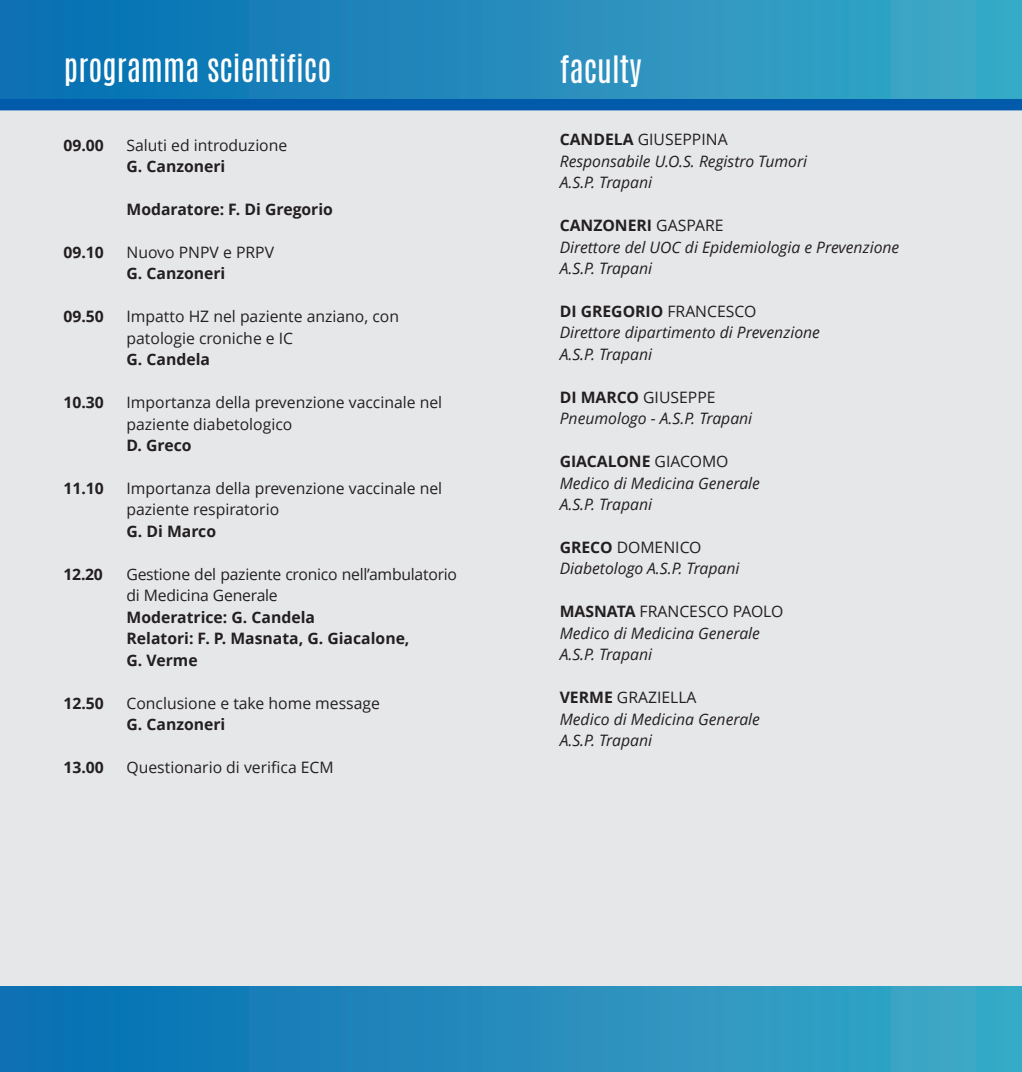
<style>
.page{position:relative;width:1022px;height:1072px;background:#fff}
.page>*{position:absolute;margin:0;border:0;box-sizing:border-box;transform-origin:0 0}
.t1{font:31.5px "Antonio";color:#fff}
.t2{font:italic 15.75px/21.5px "Open Sans";color:#231f20}
.t3{font:15.75px/21.5px "Open Sans";color:#231f20}
.t4{font:700 15.75px/21.5px "Open Sans";color:#231f20}
.s1{font-weight:700;font-style:normal}
.s2{font-style:normal}
.s3{font-weight:400}
.s4{font-weight:700}
</style>
<div class="page">
<div style="left:0;top:0;width:511px;height:1057px;background:#e6e7e9"></div>
<div style="left:511px;top:0;width:511px;height:1057px;background:#e6e7e9"></div>
<div style="left:0;top:8px;width:511px;height:102px;background:#015aaa"></div>
<div style="left:511px;top:8px;width:511px;height:102px;background:#015aaa"></div>
<div style="left:0;top:986px;width:1022px;height:85px;background:linear-gradient(to right,#086eb2,#3eaac7)"></div>
<div style="left:0;top:0;width:1022px;height:99px;background:linear-gradient(to right,#086eb2,#3eaac7)"></div>
<h1 class="t1" style="left:64px;top:46px;width:269px">programma scientifico</h1>
<h1 class="t1" style="left:560px;top:47px;width:83px">faculty</h1>
<p class="t4" style="left:64px;top:136px;width:42px">09.00</p>
<p class="t3" style="left:127px;top:136px;width:162px">Saluti ed introduzione</p>
<p class="t4" style="left:127px;top:157px;width:100px">G. Canzoneri</p>
<p class="t4" style="left:127px;top:200px;width:208px">Modaratore: F. Di Gregorio</p>
<p class="t4" style="left:64px;top:243px;width:42px">09.10</p>
<p class="t3" style="left:127px;top:243px;width:149px">Nuovo PNPV e PRPV</p>
<p class="t4" style="left:127px;top:264px;width:100px">G. Canzoneri</p>
<p class="t4" style="left:64px;top:307px;width:42px">09.50</p>
<p class="t3" style="left:127px;top:307px;width:274px">Impatto HZ nel paziente anziano, con patologie croniche e IC</p>
<p class="t4" style="left:127px;top:350px;width:85px">G. Candela</p>
<p class="t4" style="left:64px;top:393px;width:42px">10.30</p>
<p class="t3" style="left:127px;top:393px;width:317px">Importanza della prevenzione vaccinale nel paziente diabetologico</p>
<p class="t4" style="left:127px;top:436px;width:67px">D. Greco</p>
<p class="t4" style="left:64px;top:479px;width:42px">11.10</p>
<p class="t3" style="left:127px;top:479px;width:317px">Importanza della prevenzione vaccinale nel paziente respiratorio</p>
<p class="t4" style="left:127px;top:522px;width:91px">G. Di Marco</p>
<p class="t4" style="left:64px;top:565px;width:41px">12.20</p>
<p class="t3" style="left:126px;top:565px;width:332px">Gestione del paziente cronico nell’ambulatorio di Medicina Generale</p>
<p class="t4" style="left:126px;top:607px;width:285px">Moderatrice: G. Candela<br>Relatori: F. P. Masnata, G. Giacalone,<br>G. Verme</p>
<p class="t4" style="left:63px;top:693px;width:42px">12.50</p>
<p class="t3" style="left:126px;top:693px;width:255px">Conclusione e take home message</p>
<p class="t4" style="left:126px;top:715px;width:100px">G. Canzoneri</p>
<p class="t4" style="left:63px;top:758px;width:42px">13.00</p>
<p class="t3" style="left:126px;top:758px;width:209px">Questionario di verifica ECM</p>
<p class="t2" style="left:560px;top:130px;width:249px"><span class="s1">CANDELA</span> <span class="s2">GIUSEPPINA<br></span>Responsabile U.O.S. Registro Tumori</p>
<p class="t2" style="left:560px;top:173px;width:94px">A.S.P. Trapani</p>
<p class="t4" style="left:560px;top:216px;width:165px">CANZONERI <span class="s3">GASPARE</span></p>
<p class="t2" style="left:560px;top:238px;width:341px">Direttore del UOC di Epidemiologia e Prevenzione<br>A.S.P. Trapani</p>
<p class="t2" style="left:560px;top:302px;width:262px"><span class="s1">DI GREGORIO</span> <span class="s2">FRANCESCO<br></span>Direttore dipartimento di Prevenzione<br>A.S.P. Trapani</p>
<p class="t2" style="left:560px;top:388px;width:194px"><span class="s1">DI MARCO</span> <span class="s2">GIUSEPPE<br></span>Pneumologo - A.S.P. Trapani</p>
<p class="t4" style="left:560px;top:452px;width:170px">GIACALONE <span class="s3">GIACOMO</span></p>
<p class="t2" style="left:560px;top:495px;width:94px">A.S.P. Trapani</p>
<p class="t2" style="left:560px;top:474px;width:202px">Medico di Medicina Generale</p>
<p class="t2" style="left:560px;top:538px;width:181px"><span class="s1">GRECO</span> <span class="s2">DOMENICO<br></span>Diabetologo A.S.P. Trapani</p>
<p class="t2" style="left:560px;top:602px;width:225px"><span class="s1">MASNATA</span> <span class="s2">FRANCESCO PAOLO<br></span>Medico di Medicina Generale</p>
<p class="t2" style="left:560px;top:645px;width:94px">A.S.P. Trapani</p>
<p class="t3" style="left:560px;top:688px;width:138px"><span class="s4">VERME</span> GRAZIELLA</p>
<p class="t2" style="left:560px;top:731px;width:94px">A.S.P. Trapani</p>
<p class="t2" style="left:560px;top:709px;width:202px">Medico di Medicina Generale</p>
</div>
